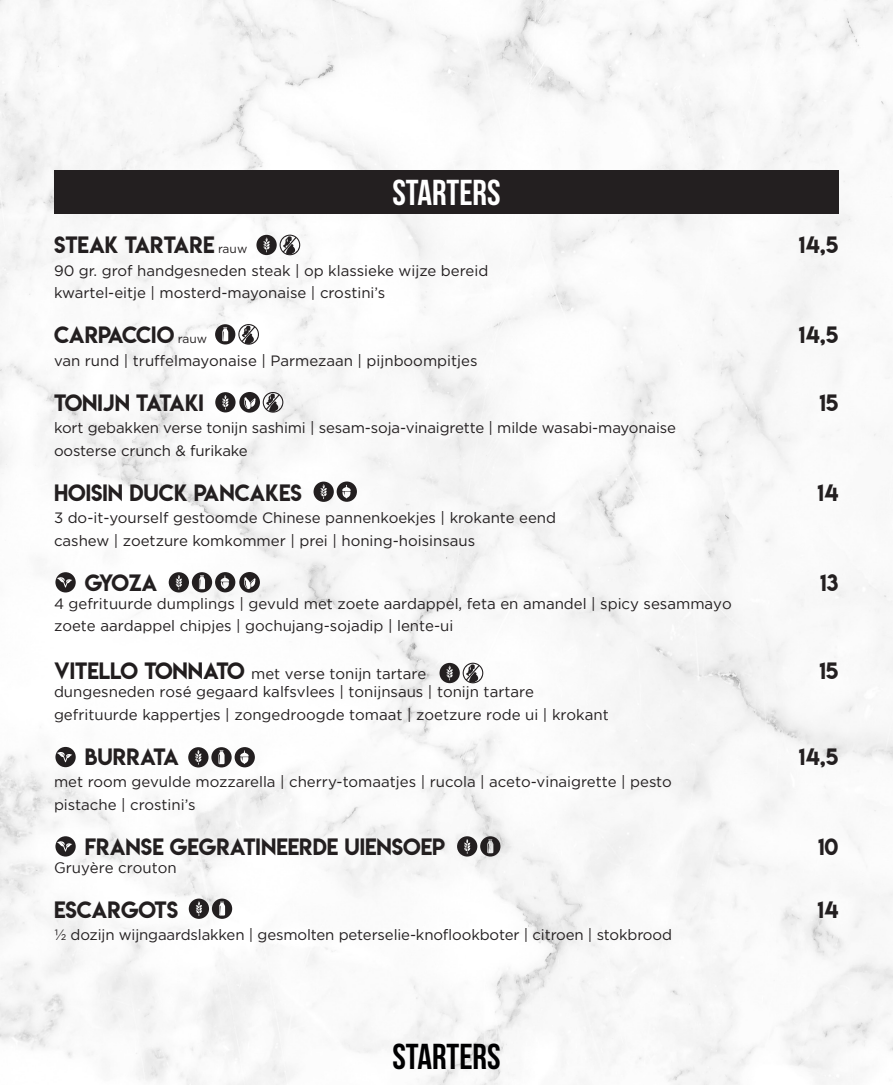
<style>
.page{position:relative;width:893px;height:1085px;background:#fff}
.page>*{position:absolute;margin:0;border:0;box-sizing:border-box;transform-origin:0 0}
.t1{font:36px "Bebas Neue";color:#fff}
.t2{font:36px "Bebas Neue";color:#000001}
.t3{font:21px "Lemon Milk";color:#231f20}
.t4{font:15px "Gotham";color:#231f20}
.Pa1{font:15px "Gotham";color:#211d1e}
.s1{font-family:"Gotham";font-size:12px}
.s2{font-family:"Lemon Milk";font-size:21px}
</style>
<div class="page">
<img style="left:0;top:0;width:893px;height:1084px">
<div style="left:54px;top:170px;width:785px;height:44px;background:#231f20"></div>
<svg style="left:215px;top:324px;width:44px;height:20px"></svg>
<svg style="left:256px;top:234px;width:44px;height:21px"></svg>
<svg style="left:215px;top:392px;width:21px;height:20px"></svg>
<svg style="left:314px;top:481px;width:43px;height:21px"></svg>
<svg style="left:189px;top:898px;width:43px;height:20px"></svg>
<svg style="left:263px;top:392px;width:20px;height:20px"></svg>
<svg style="left:55px;top:746px;width:21px;height:21px"></svg>
<svg style="left:188px;top:747px;width:67px;height:20px"></svg>
<div style="left:239px;top:392px;width:21px;height:20px;background:#231f20;border-radius:50%"></div>
<svg style="left:244px;top:397px;width:12px;height:12px"></svg>
<svg style="left:55px;top:572px;width:21px;height:20px"></svg>
<svg style="left:169px;top:572px;width:66px;height:20px"></svg>
<div style="left:239px;top:572px;width:21px;height:20px;background:#231f20;border-radius:50%"></div>
<svg style="left:244px;top:577px;width:12px;height:12px"></svg>
<svg style="left:439px;top:662px;width:44px;height:21px"></svg>
<svg style="left:55px;top:836px;width:21px;height:20px"></svg>
<svg style="left:457px;top:836px;width:43px;height:20px"></svg>
<p class="t1" style="left:392px;top:173px;width:110px">STARTERS</p>
<p class="t3" style="left:54px;top:230px;width:195px">STEAK TARTARE <span class="s1">rauw</span></p>
<p class="t3" style="left:799px;top:230px;width:41px">14,5</p>
<p class="t4" style="left:54px;top:260px;width:436px">90 gr. grof handgesneden steak | op klassieke wijze bereid</p>
<p class="t4" style="left:54px;top:283px;width:333px">kwartel-eitje | mosterd-mayonaise | crostini’s</p>
<p class="t3" style="left:54px;top:320px;width:155px">CARPACCIO <span class="s1">rauw</span></p>
<p class="t3" style="left:799px;top:320px;width:41px">14,5</p>
<p class="t4" style="left:54px;top:350px;width:425px">van rund | truffelmayonaise | Parmezaan | pijnboompitjes</p>
<p class="t3" style="left:54px;top:387px;width:151px">TONIJN TATAKI</p>
<p class="t3" style="left:819px;top:387px;width:21px">15</p>
<p class="t4" style="left:54px;top:418px;width:624px">kort gebakken verse tonijn sashimi | sesam-soja-vinaigrette | milde wasabi-mayonaise</p>
<p class="t4" style="left:54px;top:440px;width:195px">oosterse crunch &amp; furikake</p>
<p class="t3" style="left:54px;top:477px;width:249px">HOISIN DUCK PANCAKES</p>
<p class="t3" style="left:817px;top:477px;width:23px">14</p>
<p class="t4" style="left:54px;top:508px;width:504px">3 do-it-yourself gestoomde Chinese pannenkoekjes | krokante eend</p>
<p class="t4" style="left:54px;top:530px;width:423px">cashew | zoetzure komkommer | prei | honing-hoisinsaus</p>
<p class="t3" style="left:85px;top:567px;width:74px">GYOZA</p>
<p class="t3" style="left:820px;top:567px;width:20px">13</p>
<p class="Pa1" style="left:54px;top:595px;width:679px">4 gefrituurde dumplings | gevuld met zoete aardappel, feta en amandel | spicy sesammayo</p>
<p class="Pa1" style="left:54px;top:617px;width:401px">zoete aardappel chipjes | gochujang-sojadip | lente-ui</p>
<p class="Pa1" style="left:54px;top:665px;width:374px"><span class="s2">VITELLO TONNATO</span> met verse tonijn tartare</p>
<p class="t3" style="left:819px;top:655px;width:21px">15</p>
<p class="Pa1" style="left:54px;top:683px;width:482px">dungesneden rosé gegaard kalfsvlees | tonijnsaus | tonijn tartare</p>
<p class="Pa1" style="left:54px;top:706px;width:556px">gefrituurde kappertjes | zongedroogde tomaat | zoetzure rode ui | krokant</p>
<p class="t3" style="left:85px;top:741px;width:96px">BURRATA</p>
<p class="t3" style="left:799px;top:741px;width:41px">14,5</p>
<p class="t4" style="left:54px;top:772px;width:619px">met room gevulde mozzarella | cherry-tomaatjes | rucola | aceto-vinaigrette | pesto</p>
<p class="t4" style="left:54px;top:794px;width:143px">pistache | crostini’s</p>
<p class="t3" style="left:85px;top:831px;width:362px">FRANSE GEGRATINEERDE UIENSOEP</p>
<p class="t3" style="left:818px;top:831px;width:22px">10</p>
<p class="Pa1" style="left:54px;top:859px;width:124px">Gruyère crouton</p>
<p class="t3" style="left:54px;top:894px;width:126px">ESCARGOTS</p>
<p class="t3" style="left:817px;top:894px;width:23px">14</p>
<p class="t4" style="left:54px;top:925px;width:619px">½ dozijn wijngaardslakken | gesmolten peterselie-knoflookboter | citroen | stokbrood</p>
<p class="t2" style="left:392px;top:1036px;width:110px">STARTERS</p>
</div>
